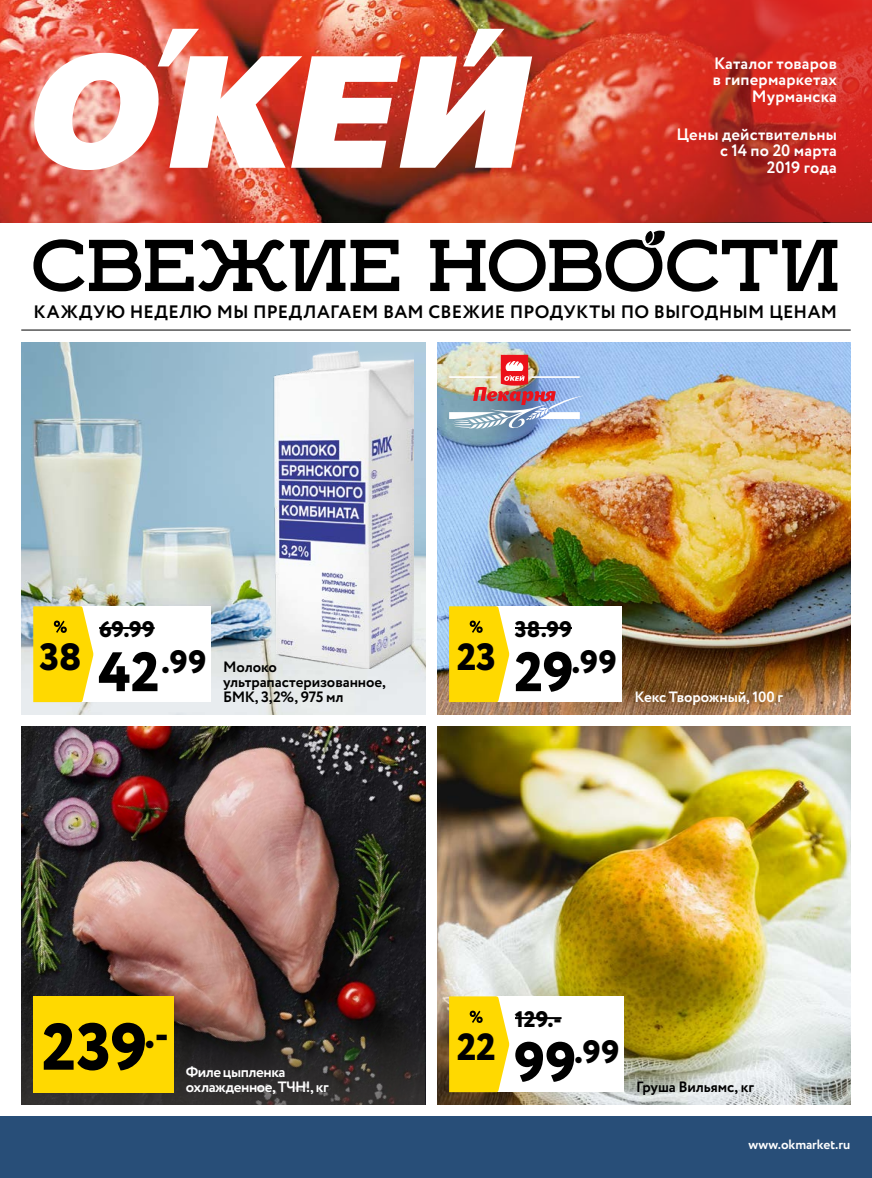
<style>
.page{position:relative;width:872px;height:1178px;background:#fff}
.page>*{position:absolute;margin:0;border:0;box-sizing:border-box;transform-origin:0 0}
.t1{font:69px "Ikra Slab";letter-spacing:.005em;color:#000}
.t2{font:800 66px "Circe";color:#000}
.t3{font:800 37.95px "Circe";color:#000}
.t4{font:800 32.4px "Circe";color:#000}
.t5{font:800 22.5px "Circe";color:#000}
.t6{font:700 18px "Circe";letter-spacing:.015em;color:#000}
.t7{font:700 16.5px/16.5px "Circe";letter-spacing:.01em;color:#fff;text-align:right}
.t8{font:700 15px/15px "Circe";letter-spacing:-.005em;color:#000}
.t9{font:700 15px/15px "Circe";letter-spacing:-.025em;color:#fff}
.t10{font:700 15px "Circe";letter-spacing:-.005em;color:#fff}
.t11{font:700 13.5px "Circe";letter-spacing:-.005em;color:#fff}
.s1{font-size:55.5px}
</style>
<div class="page">
<img style="left:437px;top:342px;width:413px;height:372px">
<img style="left:437px;top:726px;width:413px;height:378px">
<img style="left:21px;top:342px;width:404px;height:372px">
<img style="left:274px;top:351px;width:139px;height:318px">
<img style="left:21px;top:726px;width:404px;height:270px">
<svg style="left:21px;top:996px;width:404px;height:108px;background:#3a2e2b"></svg>
<div style="left:80px;top:606px;width:131px;height:96px;background:#fff"></div>
<hr style="left:99px;top:627px;width:56px;height:2px;background:#000">
<svg style="left:33px;top:606px;width:60px;height:96px;background:#fbd917"></svg>
<div style="left:496px;top:606px;width:126px;height:96px;background:#fff"></div>
<hr style="left:515px;top:627px;width:57px;height:2px;background:#000">
<svg style="left:449px;top:606px;width:60px;height:96px;background:#fbd917"></svg>
<div style="left:496px;top:996px;width:128px;height:96px;background:#fff"></div>
<hr style="left:515px;top:1017px;width:46px;height:2px;background:#000">
<svg style="left:449px;top:996px;width:60px;height:96px;background:#fbd917"></svg>
<div style="left:33px;top:996px;width:141px;height:96px;background:#ffd900"></div>
<div style="left:0;top:1116px;width:872px;height:62px;background:#284e78"></div>
<img style="left:0;top:0;width:546px;height:222px">
<svg style="left:546px;top:0;width:326px;height:222px;background:#ce3427"></svg>
<svg style="left:28px;top:29px;width:504px;height:142px"></svg>
<hr style="left:21px;top:330px;width:829px;height:1px;background:#000">
<svg style="left:639px;top:188px;width:30px;height:58px"></svg>
<img style="left:449px;top:355px;width:134px;height:77px">
<p class="t7" style="left:713px;top:56px;width:125px">Каталог товаров в гипермаркетах<br>Мурманска</p>
<p class="t7" style="left:676px;top:127px;width:162px">Цены действительны с 14 по 20 марта<br>2019 года</p>
<h1 class="t1" style="left:31px;top:222px;width:809px">СВЕЖИЕ НОВОСТИ</h1>
<p class="t6" style="left:34px;top:300px;width:805px">КАЖДУЮ НЕДЕЛЮ МЫ ПРЕДЛАГАЕМ ВАМ СВЕЖИЕ ПРОДУКТЫ ПО ВЫГОДНЫМ ЦЕНАМ</p>
<h3 class="t3" style="left:40px;top:631px;width:43px">38</h3>
<h3 class="t5" style="left:99px;top:614px;width:57px">69.99</h3>
<h3 class="t4" style="left:98px;top:640px;width:110px"><span class="s1">42</span>.99</h3>
<h3 class="t5" style="left:515px;top:614px;width:58px">38.99</h3>
<h3 class="t3" style="left:457px;top:631px;width:41px">23</h3>
<p class="t8" style="left:223px;top:660px;width:164px">Молоко ультрапастеризованное,<br>БМК, 3,2%, 975 мл</p>
<h3 class="t4" style="left:514px;top:639px;width:104px"><span class="s1">29</span>.99</h3>
<p class="t10" style="left:634px;top:687px;width:150px">Кекс Творожный, 100 г</p>
<h2 class="t2" style="left:42px;top:1002px;width:129px">239<sup>.-</sup></h2>
<p class="t9" style="left:186px;top:1065px;width:144px">Филе цыпленка охлажденное, ТЧН!, кг</p>
<h3 class="t3" style="left:457px;top:1021px;width:40px">22</h3>
<h3 class="t5" style="left:515px;top:1004px;width:48px">129.-</h3>
<h3 class="t4" style="left:514px;top:1030px;width:107px"><span class="s1">99</span>.99</h3>
<p class="t8" style="left:636px;top:1080px;width:120px">Груша Вильямс, кг</p>
<p class="t11" style="left:748px;top:1135px;width:103px">www.okmarket.ru</p>
</div>
